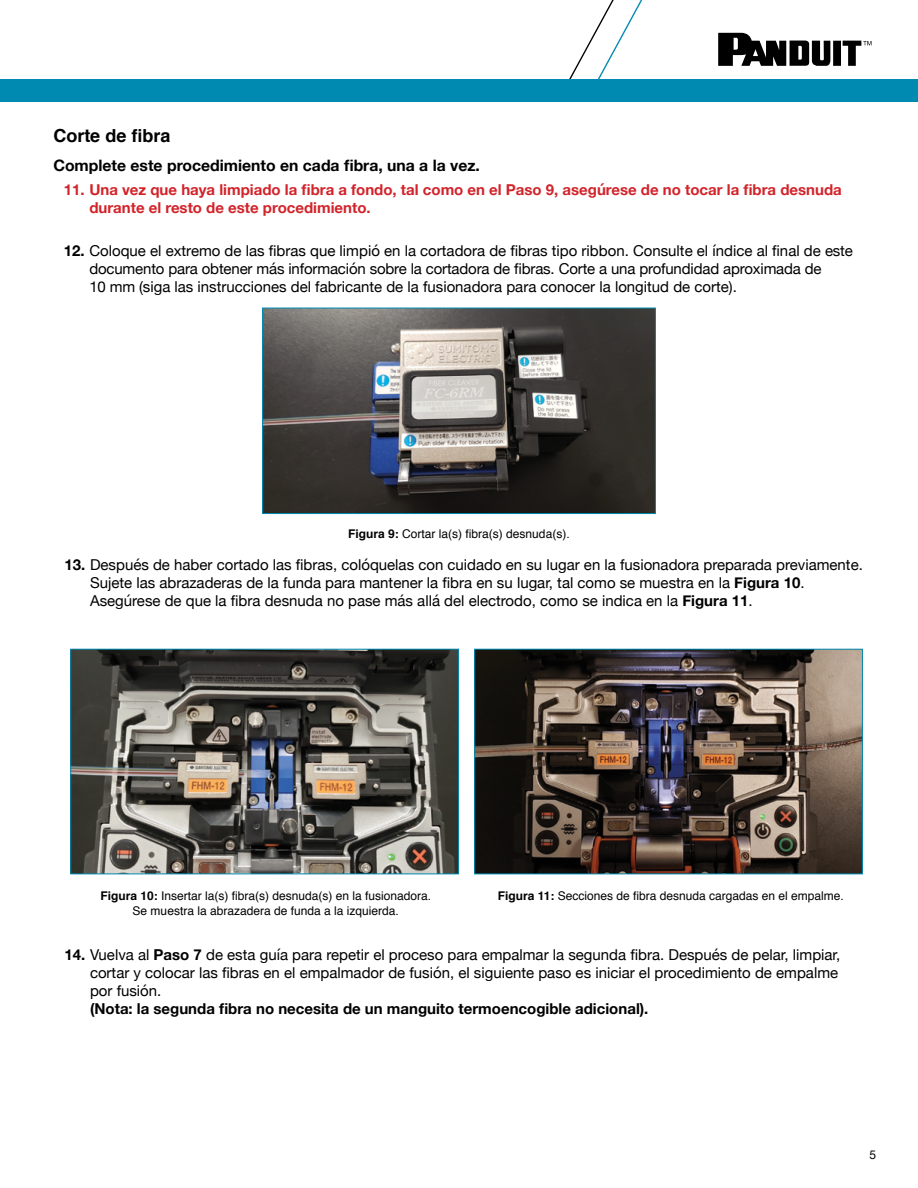
<style>
.page{position:relative;width:918px;height:1188px;background:#fff}
.page>*{position:absolute;margin:0;border:0;box-sizing:border-box;transform-origin:0 0}
.t1{font:700 18px "Helvetica";color:#000}
.t2{font:700 15.75px "Helvetica Neue";color:#000}
.t3{font:15px/18px "Helvetica Neue";color:#000}
.t4{font:700 15px/18px "Helvetica Neue";color:#d2232a}
.t5{font:700 15px "Helvetica Neue";color:#000}
.t6{font:12px/15px "Helvetica";color:#000;text-align:center}
.t7{font:12px "Helvetica Neue";color:#000}
.s1{font-weight:700}
</style>
<div class="page">
<div style="left:0;top:79px;width:918px;height:23px;background:#008ab1"></div>
<svg style="left:569px;top:0;width:302px;height:79px"></svg>
<img style="left:264px;top:310px;width:390px;height:202px">
<div style="left:262px;top:308px;width:394px;height:206px;border:1px solid #008ab1"></div>
<img style="left:72px;top:651px;width:385px;height:221px">
<div style="left:70px;top:649px;width:389px;height:225px;border:1px solid #008ab1"></div>
<img style="left:476px;top:651px;width:385px;height:221px">
<div style="left:474px;top:649px;width:389px;height:225px;border:1px solid #008ab1"></div>
<p class="t1" style="left:53px;top:121px;width:119px">Corte de fibra</p>
<p class="t2" style="left:53px;top:153px;width:428px">Complete este procedimiento en cada fibra, una a la vez.</p>
<p class="t4" style="left:89px;top:181px;width:754px;text-indent:-26px">11. Una vez que haya limpiado la fibra a fondo, tal como en el Paso 9, asegúrese de no tocar la fibra desnuda durante el resto de este procedimiento.</p>
<p class="t3" style="left:89px;top:243px;width:765px;text-indent:-26px"><span class="s1">12.</span> Coloque el extremo de las fibras que limpió en la cortadora de fibras tipo ribbon. Consulte el índice al final de este documento para obtener más información sobre la cortadora de fibras. Corte a una profundidad aproximada de<br>10 mm (siga las instrucciones del fabricante de la fusionadora para conocer la longitud de corte).</p>
<p class="t6" style="left:348px;top:526px;width:223px"><span class="s1">Figura 9:</span> Cortar la(s) fibra(s) desnuda(s).</p>
<p class="t3" style="left:90px;top:557px;width:774px;text-indent:-26px"><span class="s1">13.</span> Después de haber cortado las fibras, colóquelas con cuidado en su lugar en la fusionadora preparada previamente.<br>Sujete las abrazaderas de la funda para mantener la fibra en su lugar, tal como se muestra en la <span class="s1">Figura 10</span>.<br>Asegúrese de que la fibra desnuda no pase más allá del electrodo, como se indica en la <span class="s1">Figura 11</span>.</p>
<p class="t6" style="left:100px;top:888px;width:332px"><span class="s1">Figura 10:</span> Insertar la(s) fibra(s) desnuda(s) en la fusionadora.<br>Se muestra la abrazadera de funda a la izquierda.</p>
<p class="t6" style="left:498px;top:888px;width:348px"><span class="s1">Figura 11:</span> Secciones de fibra desnuda cargadas en el empalme.</p>
<p class="t3" style="left:90px;top:946px;width:752px;text-indent:-26px"><span class="s1">14.</span> Vuelva al <span class="s1">Paso 7</span> de esta guía para repetir el proceso para empalmar la segunda fibra. Después de pelar, limpiar, cortar y colocar las fibras en el empalmador de fusión, el siguiente paso es iniciar el procedimiento de empalme por fusión.</p>
<p class="t5" style="left:90px;top:997px;width:560px">(Nota: la segunda fibra no necesita de un manguito termoencogible adicional).</p>
<p class="t7" style="left:869px;top:1146px;width:8px">5</p>
</div>
